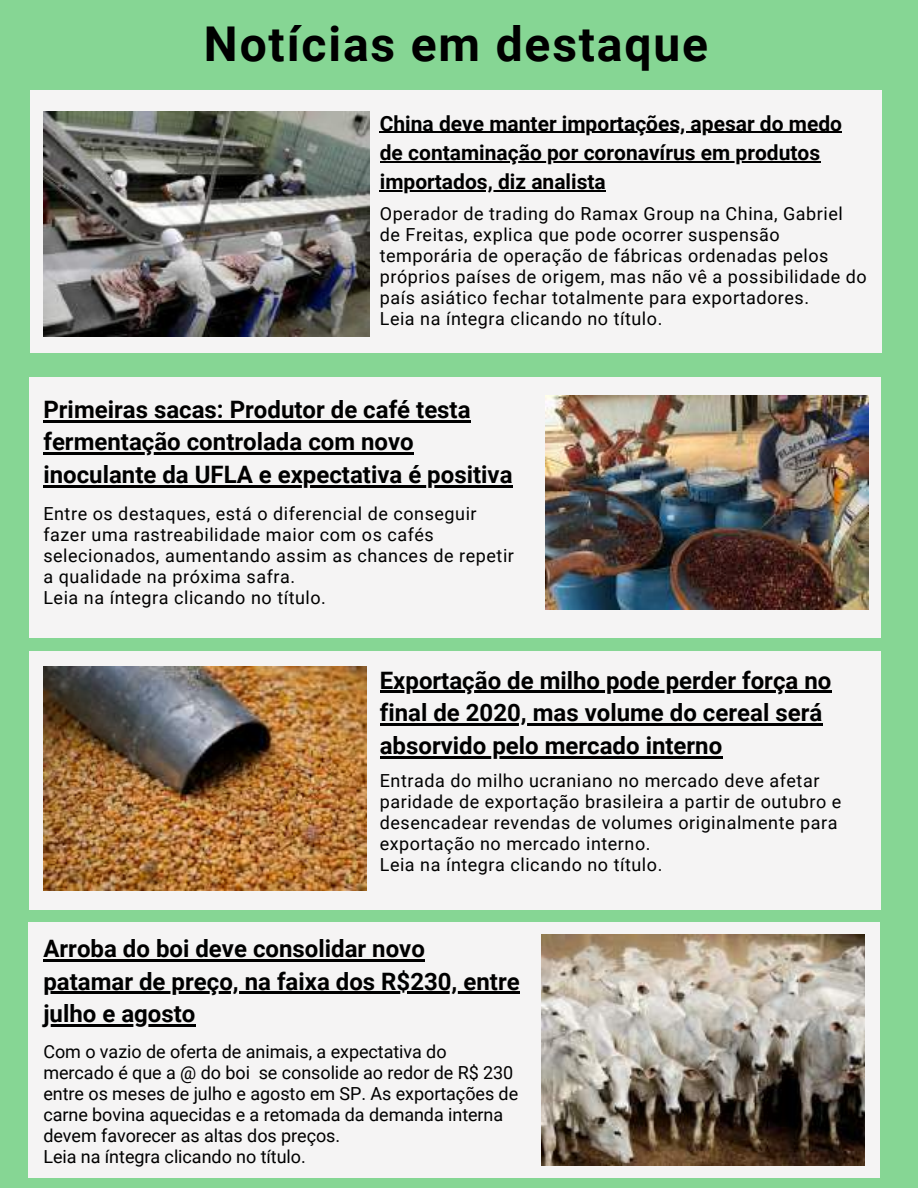
<style>
.page{position:relative;width:918px;height:1188px;background:#86d694}
.page>*{position:absolute;margin:0;border:0;box-sizing:border-box;transform-origin:0 0}
.t1{font:700 48px "Roboto";letter-spacing:.04em;color:#000}
.t2{font:700 24px/32.7px "Roboto";color:#000}
.t3{font:700 21px/29.2px "Roboto";color:#000}
.t4{font:18px/21px "Roboto";letter-spacing:.03em;color:#000}
.t5{font:18px/21px "Roboto";letter-spacing:-.005em;color:#000}
</style>
<div class="page">
<div style="left:29px;top:922px;width:851px;height:255px;background:#f5f4f4"></div>
<img style="left:542px;top:935px;width:323px;height:230px">
<div style="left:29px;top:651px;width:852px;height:258px;background:#f5f4f4"></div>
<img style="left:43px;top:666px;width:323px;height:224px">
<div style="left:29px;top:377px;width:851px;height:260px;background:#f5f4f4"></div>
<div style="left:30px;top:90px;width:851px;height:263px;background:#f5f4f4"></div>
<img style="left:43px;top:111px;width:327px;height:225px">
<img style="left:545px;top:395px;width:323px;height:214px">
<hr style="left:43px;top:959px;width:382px;height:2px;background:#000">
<hr style="left:43px;top:992px;width:477px;height:2px;background:#000">
<hr style="left:43px;top:1024px;width:152px;height:3px;background:#000">
<hr style="left:380px;top:691px;width:451px;height:2px;background:#000">
<hr style="left:380px;top:723px;width:442px;height:3px;background:#000">
<hr style="left:380px;top:756px;width:342px;height:2px;background:#000">
<hr style="left:43px;top:420px;width:428px;height:2px;background:#000">
<hr style="left:43px;top:453px;width:371px;height:2px;background:#000">
<hr style="left:43px;top:485px;width:470px;height:2px;background:#000">
<hr style="left:380px;top:132px;width:462px;height:1px;background:#000">
<hr style="left:380px;top:161px;width:440px;height:1px;background:#000">
<hr style="left:380px;top:190px;width:226px;height:1px;background:#000">
<h1 class="t1" style="left:204px;top:17px;width:506px">Notícias em destaque</h1>
<p class="t3" style="left:380px;top:109px;width:464px">China deve manter importações, apesar do medo de contaminação por coronavírus em produtos importados, diz analista</p>
<p class="t4" style="left:380px;top:203px;width:489px">Operador de trading do Ramax Group na China, Gabriel de Freitas, explica que pode ocorrer suspensão temporária de operação de fábricas ordenadas pelos próprios países de origem, mas não vê a possibilidade do país asiático fechar totalmente para exportadores.<br>Leia na íntegra clicando no título.</p>
<h2 class="t2" style="left:43px;top:393px;width:471px">Primeiras sacas: Produtor de café testa fermentação controlada com novo inoculante da UFLA e expectativa é positiva</h2>
<p class="t4" style="left:43px;top:504px;width:472px">Entre os destaques, está o diferencial de conseguir fazer uma rastreabilidade maior com os cafés selecionados, aumentando assim as chances de repetir a qualidade na próxima safra.<br>Leia na íntegra clicando no título.</p>
<h2 class="t2" style="left:380px;top:664px;width:453px">Exportação de milho pode perder força no final de 2020, mas volume do cereal será absorvido pelo mercado interno</h2>
<p class="t4" style="left:380px;top:771px;width:463px">Entrada do milho ucraniano no mercado deve afetar paridade de exportação brasileira a partir de outubro e desencadear revendas de volumes originalmente para exportação no mercado interno.<br>Leia na íntegra clicando no título.</p>
<h2 class="t2" style="left:43px;top:932px;width:478px">Arroba do boi deve consolidar novo patamar de preço, na faixa dos R$230, entre julho e agosto</h2>
<p class="t5" style="left:43px;top:1041px;width:476px">Com o vazio de oferta de animais, a expectativa do mercado é que a @ do boi se consolide ao redor de R$ 230 entre os meses de julho e agosto em SP. As exportações de carne bovina aquecidas e a retomada da demanda interna devem favorecer as altas dos preços.<br>Leia na íntegra clicando no título.</p>
</div>
